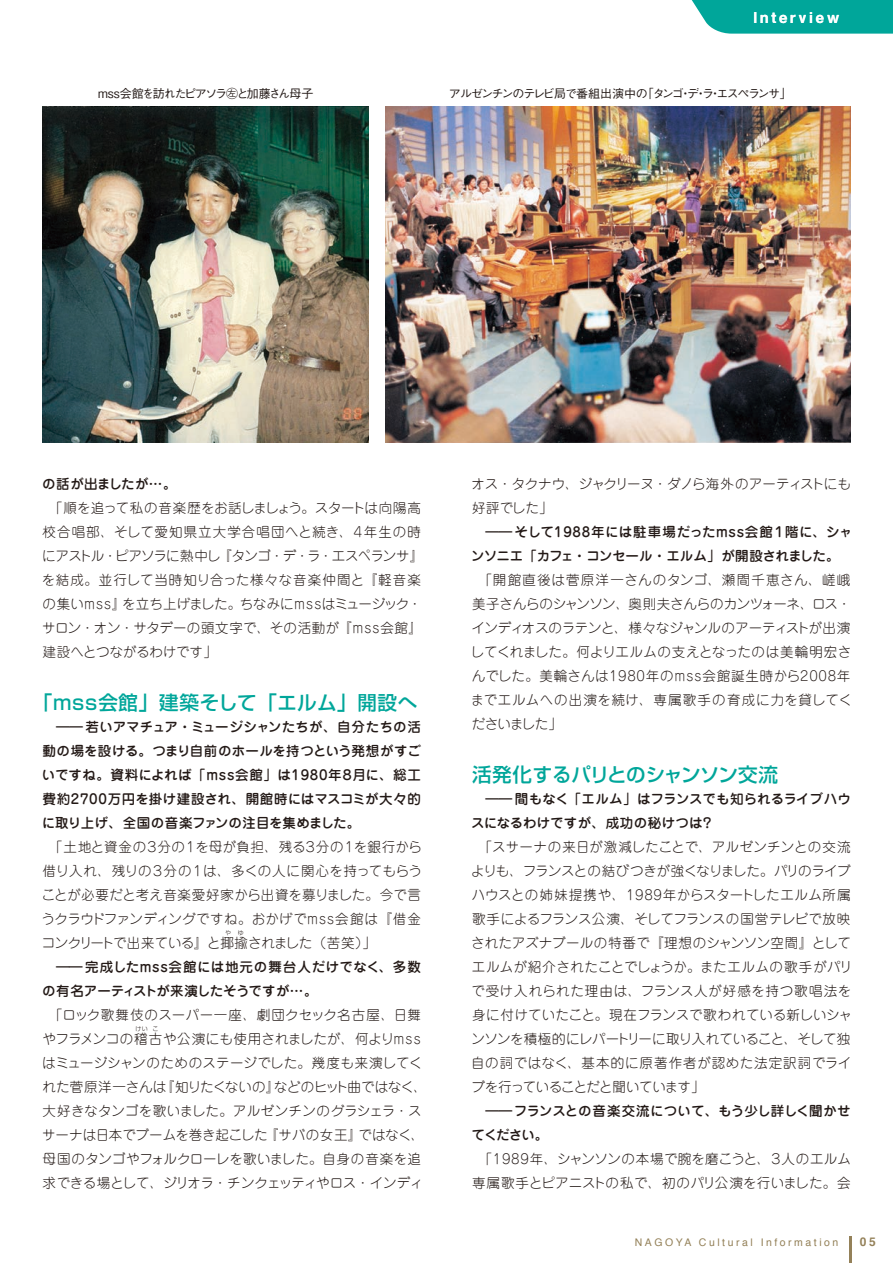
<style>
.page{position:relative;width:893px;height:1263px;background:#fff}
.page>*{position:absolute;margin:0;border:0;box-sizing:border-box;transform-origin:0 0}
.t1{font:500 19.5px "Shin Go Pro";letter-spacing:.04em;color:#00a69a}
.t2{font:500 19.5px "Shin Go Pro";letter-spacing:-.005em;color:#00a69a}
.t3{font:15px "Midashi Go Pro MB31";letter-spacing:.19em;color:#fff}
.t4{font:300 13.5px/24px "Jun 101 Pro";letter-spacing:.01em;color:#231916}
.t5{font:500 13.5px/24px "Jun 34 Pro";letter-spacing:.005em;color:#231916}
.t6{font:500 13.5px/24px "Jun 34 Pro";letter-spacing:.025em;color:#231916}
.t7{font:500 13.5px/24px "Jun 34 Pro";letter-spacing:-.02em;color:#231916}
.t8{font:500 12px "Gothic BBB Pr 5";letter-spacing:-.1em;color:#231916}
.t9{font:700 12px "Helvetica";color:#948159}
.t10{font:10.5px "Helvetica";letter-spacing:.24em;color:#948159}
.t11{font:300 6px "UD Shin Go Pro";color:#231916}
</style>
<div class="page">
<hr style="left:849px;top:1236px;width:2px;height:27px;background:#948159">
<svg style="left:691px;top:0;width:202px;height:34px;background:#12aca1"></svg>
<img style="left:385px;top:106px;width:465px;height:336px">
<img style="left:43px;top:106px;width:326px;height:336px">
<p class="t3" style="left:753px;top:5px;width:87px">Interview</p>
<p class="t8" style="left:98px;top:84px;width:217px">mss会館を訪れたピアソラ㊧と加藤さん母子</p>
<p class="t8" style="left:449px;top:84px;width:344px">アルゼンチンのテレビ局で番組出演中の「タンゴ・デ・ラ・エスペランサ」</p>
<p class="t5" style="left:42px;top:470px;width:136px">の話が出ましたが…。</p>
<p class="t4" style="left:42px;top:494px;width:383px;text-indent:7px">「順を追って私の音楽歴をお話しましょう。スタートは向陽高校合唱部、そして愛知県立大学合唱団へと続き、４年生の時にアストル・ピアソラに熱中し『タンゴ・デ・ラ・エスペランサ』を結成。並行して当時知り合った様々な音楽仲間と『軽音楽の集いmss』を立ち上げました。ちなみにmssはミュージック・サロン・オン・サタデーの頭文字で、その活動が『mss会館』建設へとつながるわけです」</p>
<h1 class="t1" style="left:33px;top:686px;width:386px">「mss会館」建築そして「エルム」開設へ</h1>
<p class="t5" style="left:42px;top:713px;width:381px;text-align:justify;text-indent:14px">―― 若いアマチュア・ミュージシャンたちが、自分たちの活動の場を設ける。つまり自前のホールを持つという発想がすごいですね。資料によれば「mss会館」は1980年８月に、総工費約2700万円を掛け建設され、開館時にはマスコミが大々的に取り上げ、全国の音楽ファンの注目を集めました。</p>
<p class="t4" style="left:42px;top:833px;width:382px;text-align:justify;text-indent:8px">「土地と資金の３分の１を母が負担、残る３分の１を銀行から借り入れ、残りの３分の１は、多くの人に関心を持ってもらうことが必要だと考え音楽愛好家から出資を募りました。今で言うクラウドファンディングですね。おかげでmss会館は『借金コンクリートで出来ている』と揶揄されました（苦笑）」</p>
<p class="t6" style="left:42px;top:953px;width:380px;text-indent:14px">―― 完成したmss会館には地元の舞台人だけでなく、多数の有名アーティストが来演したそうですが…。</p>
<p class="t4" style="left:42px;top:1001px;width:386px;text-align:center">「ロック歌舞伎のスーパー一座、劇団クセック名古屋、日舞やフラメンコの稽古や公演にも使用されましたが、何よりmssはミュージシャンのためのステージでした。幾度も来演してくれた菅原洋一さんは『知りたくないの』などのヒット曲ではなく、大好きなタンゴを歌いました。アルゼンチンのグラシェラ・スサーナは日本でブームを巻き起こした『サバの女王』ではなく、母国のタンゴやフォルクローレを歌いました。自身の音楽を追求できる場として、ジリオラ・チンクェッティやロス・インディ</p>
<p class="t11" style="left:225px;top:927px;width:20px">や　ゆ</p>
<p class="t11" style="left:135px;top:1023px;width:25px">けい こ</p>
<p class="t4" style="left:471px;top:470px;width:381px">オス・タクナウ、ジャクリーヌ・ダノら海外のアーティストにも好評でした」</p>
<p class="t5" style="left:471px;top:518px;width:382px;text-indent:14px">―― そして1988年には駐車場だったmss会館１階に、シャンソニエ「カフェ・コンセール・エルム」が開設されました。</p>
<p class="t4" style="left:470px;top:566px;width:383px;text-indent:8px">「開館直後は菅原洋一さんのタンゴ、瀬間千恵さん、嵯峨美子さんらのシャンソン、奥則夫さんらのカンツォーネ、ロス・インディオスのラテンと、様々なジャンルのアーティストが出演してくれました。何よりエルムの支えとなったのは美輪明宏さんでした。美輪さんは1980年のmss会館誕生時から2008年までエルムへの出演を続け、専属歌手の育成に力を貸してくださいました」</p>
<h1 class="t2" style="left:472px;top:758px;width:308px">活発化するパリとのシャンソン交流</h1>
<p class="t5" style="left:471px;top:785px;width:381px;text-indent:14px">―― 間もなく「エルム」はフランスでも知られるライブハウスになるわけですが、成功の秘けつは？</p>
<p class="t4" style="left:471px;top:833px;width:383px;text-indent:8px">「スサーナの来日が激減したことで、アルゼンチンとの交流よりも、フランスとの結びつきが強くなりました。パリのライブハウスとの姉妹提携や、1989年からスタートしたエルム所属歌手によるフランス公演、そしてフランスの国営テレビで放映されたアズナブールの特番で『理想のシャンソン空間』としてエルムが紹介されたことでしょうか。またエルムの歌手がパリで受け入れられた理由は、フランス人が好感を持つ歌唱法を身に付けていたこと。現在フランスで歌われている新しいシャンソンを積極的にレパートリーに取り入れていること、そして独自の詞ではなく、基本的に原著作者が認めた法定訳詞でライブを行っていることだと聞いています」</p>
<p class="t7" style="left:471px;top:1097px;width:381px;text-indent:14px">――フランスとの音楽交流について、もう少し詳しく聞かせてください。</p>
<p class="t4" style="left:472px;top:1145px;width:381px;text-align:center">「1989年、シャンソンの本場で腕を磨こうと、３人のエルム専属歌手とピアニストの私で、初のパリ公演を行いました。会</p>
<p class="t10" style="left:635px;top:1234px;width:205px">NAGOYA Cultural Information</p>
<p class="t9" style="left:860px;top:1232px;width:18px">05</p>
</div>
